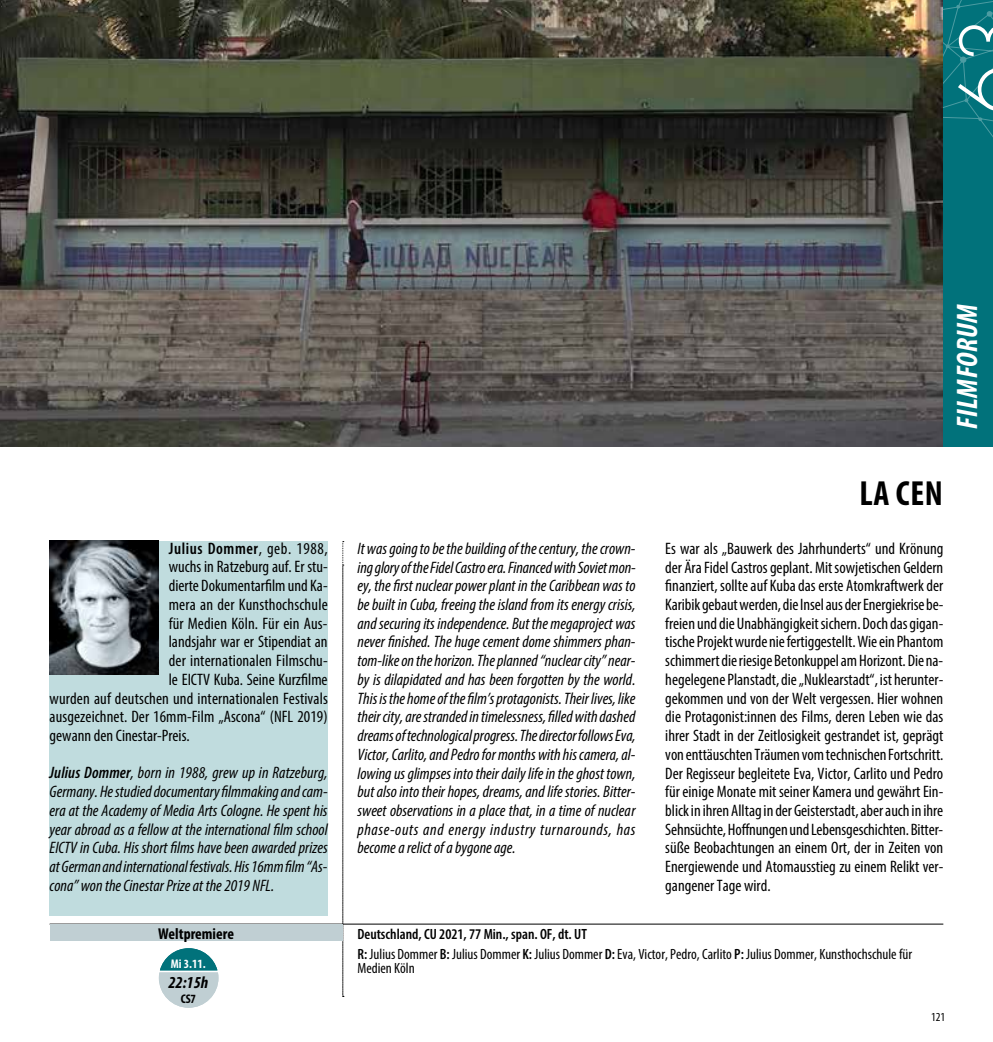
<style>
.page{position:relative;width:993px;height:1042px;background:#fff}
.page>*{position:absolute;margin:0;border:0;box-sizing:border-box;transform-origin:0 0}
.t1{font:700 condensed 35px "Myriad Pro";color:#000}
.t2{font:italic 700 condensed 29.75px "Myriad Pro";color:#fff}
.t3{font:italic 700 condensed 16.8px "Myriad Pro";color:#000}
.t4{font:condensed 16.62px/18.7px "Myriad Pro";color:#000;text-align:justify}
.t5{font:italic condensed 16.62px/18.7px "Myriad Pro";color:#000;text-align:justify}
.t6{font:600 condensed 16.62px "Myriad Pro";letter-spacing:.035em;color:#000}
.t7{font:700 condensed 15.75px "Myriad Pro";color:#000}
.t8{font:condensed 14.88px/19.8px "Myriad Pro";color:#000}
.t9{font:700 condensed 12.6px "Myriad Pro";color:#fff}
.t10{font:700 condensed 12.6px "Myriad Pro";color:#000}
.t11{font:condensed 12.25px "Myriad Pro";color:#000}
.s1{font-weight:400}
.s2{font-weight:600}
</style>
<div class="page">
<hr style="left:50px;top:924px;width:893px;height:1px;background:#000">
<div style="left:50px;top:541px;width:277px;height:374px;background:#c0dcde"></div>
<svg style="left:342px;top:541px;width:2px;height:456px"></svg>
<img style="left:50px;top:541px;width:109px;height:134px">
<img style="left:0;top:0;width:943px;height:446px">
<div style="left:943px;top:0;width:49px;height:446px;background:#01727b"></div>
<svg style="left:159px;top:948px;width:59px;height:60px"></svg>
<div style="left:50px;top:924px;width:292px;height:17px;background:#c0cfd3"></div>
<svg style="left:943px;top:0;width:49px;height:136px"></svg>
<p class="t6" style="left:169px;top:538px;width:160px">Julius Dommer<span class="s1">, geb. 1988,</span></p>
<p class="t4" style="left:169px;top:557px;width:160px">wuchs in Ratzeburg auf. Er stu-</p>
<p class="t4" style="left:169px;top:576px;width:160px">dierte Dokumentarfilm und Ka-</p>
<p class="t4" style="left:169px;top:595px;width:160px">mera an der Kunsthochschule</p>
<p class="t4" style="left:169px;top:613px;width:160px">für Medien Köln. Für ein Aus-</p>
<p class="t4" style="left:169px;top:632px;width:160px">landsjahr war er Stipendiat an</p>
<p class="t4" style="left:169px;top:651px;width:160px">der internationalen Filmschu-</p>
<p class="t4" style="left:169px;top:670px;width:160px">le EICTV Kuba. Seine Kurzfilme</p>
<p class="t4" style="left:50px;top:688px;width:279px">wurden auf deutschen und internationalen Festivals</p>
<p class="t4" style="left:50px;top:707px;width:279px">ausgezeichnet. Der 16mm-Film „Ascona“ (NFL 2019)</p>
<p class="t4" style="left:50px;top:726px;width:141px">gewann den Cinestar-Preis.</p>
<p class="t5" style="left:50px;top:763px;width:279px"><span class="s2">Julius Dommer</span>, born in 1988, grew up in Ratzeburg, Germany. He studied documentary filmmaking and cam&shy;era at the Academy of Media Arts Cologne. He spent his year abroad as a fellow at the international film school EICTV in Cuba. His short films have been awarded prizes at German and international festivals. His 16mm film “As&shy;cona” won the Cinestar Prize at the 2019 NFL.</p>
<p class="t7" style="left:158px;top:923px;width:77px">Weltpremiere</p>
<p class="t9" style="left:171px;top:955px;width:36px">Mi 3.11.</p>
<p class="t3" style="left:168px;top:972px;width:42px">22:15h</p>
<p class="t10" style="left:181px;top:990px;width:17px">CS7</p>
<p class="t9" style="left:171px;top:955px;width:19px">So 4</p>
<p class="t3" style="left:168px;top:972px;width:16px">17</p>
<p class="t10" style="left:190px;top:990px;width:7px">2</p>
<h2 class="t2" style="left:948px;top:429px;width:127px;rotate:-90deg">FILMFORUM</h2>
<p class="t5" style="left:357px;top:539px;width:280px">It was going to be the building of the century, the crown&shy;ing glory of the Fidel Castro era. Financed with Soviet mon&shy;ey, the first nuclear power plant in the Caribbean was to be built in Cuba, freeing the island from its energy crisis, and securing its independence. But the megaproject was never finished. The huge cement dome shimmers phan&shy;tom-like on the horizon. The planned “nuclear city” near&shy;by is dilapidated and has been forgotten by the world.<br>This is the home of the film’s protagonists. Their lives, like their city, are stranded in timelessness, filled with dashed dreams of technological progress. The director follows Eva, Victor, Carlito, and Pedro for months with his camera, al&shy;lowing us glimpses into their daily life in the ghost town, but also into their hopes, dreams, and life stories. Bitter&shy;sweet observations in a place that, in a time of nuclear phase-outs and energy industry turnarounds, has become a relict of a bygone age.</p>
<h1 class="t1" style="left:859px;top:472px;width:85px">LA CEN</h1>
<p class="t4" style="left:665px;top:539px;width:279px">Es war als „Bauwerk des Jahrhunderts“ und Krönung der Ära Fidel Castros geplant. Mit sowjetischen Geldern finanziert, sollte auf Kuba das erste Atomkraftwerk der Karibik gebaut werden, die Insel aus der Energiekrise be&shy;freien und die Unabhängigkeit sichern. Doch das gigan&shy;tische Projekt wurde nie fertiggestellt. Wie ein Phantom schimmert die riesige Betonkuppel am Horizont. Die na&shy;hegelegene Planstadt, die „Nuklearstadt“, ist herunter&shy;gekommen und von der Welt vergessen. Hier wohnen die Protagonist:innen des Films, deren Leben wie das ihrer Stadt in der Zeitlosigkeit gestrandet ist, geprägt von enttäuschten Träumen vom technischen Fortschritt.<br>Der Regisseur begleitete Eva, Victor, Carlito und Pedro für einige Monate mit seiner Kamera und gewährt Ein&shy;blick in ihren Alltag in der Geisterstadt, aber auch in ihre Sehnsüchte, Hoffnungen und Lebensgeschichten. Bitter&shy;süße Beobachtungen an einem Ort, der in Zeiten von Energiewende und Atomausstieg zu einem Relikt ver&shy;gangener Tage wird.</p>
<p class="t8" style="left:357px;top:924px;width:556px"><span class="s2">Deutschland, CU 2021, 77 Min., span. OF, dt. UT<br>R:</span> Julius Dommer <span class="s2">B:</span> Julius Dommer <span class="s2">K:</span> Julius Dommer <span class="s2">D:</span> Eva, Victor, Pedro, Carlito <span class="s2">P:</span> Julius Dommer, Kunsthochschule für</p>
<p class="t8" style="left:357px;top:958px;width:59px">Medien Köln</p>
<p class="t11" style="left:930px;top:1010px;width:16px">121</p>
</div>
